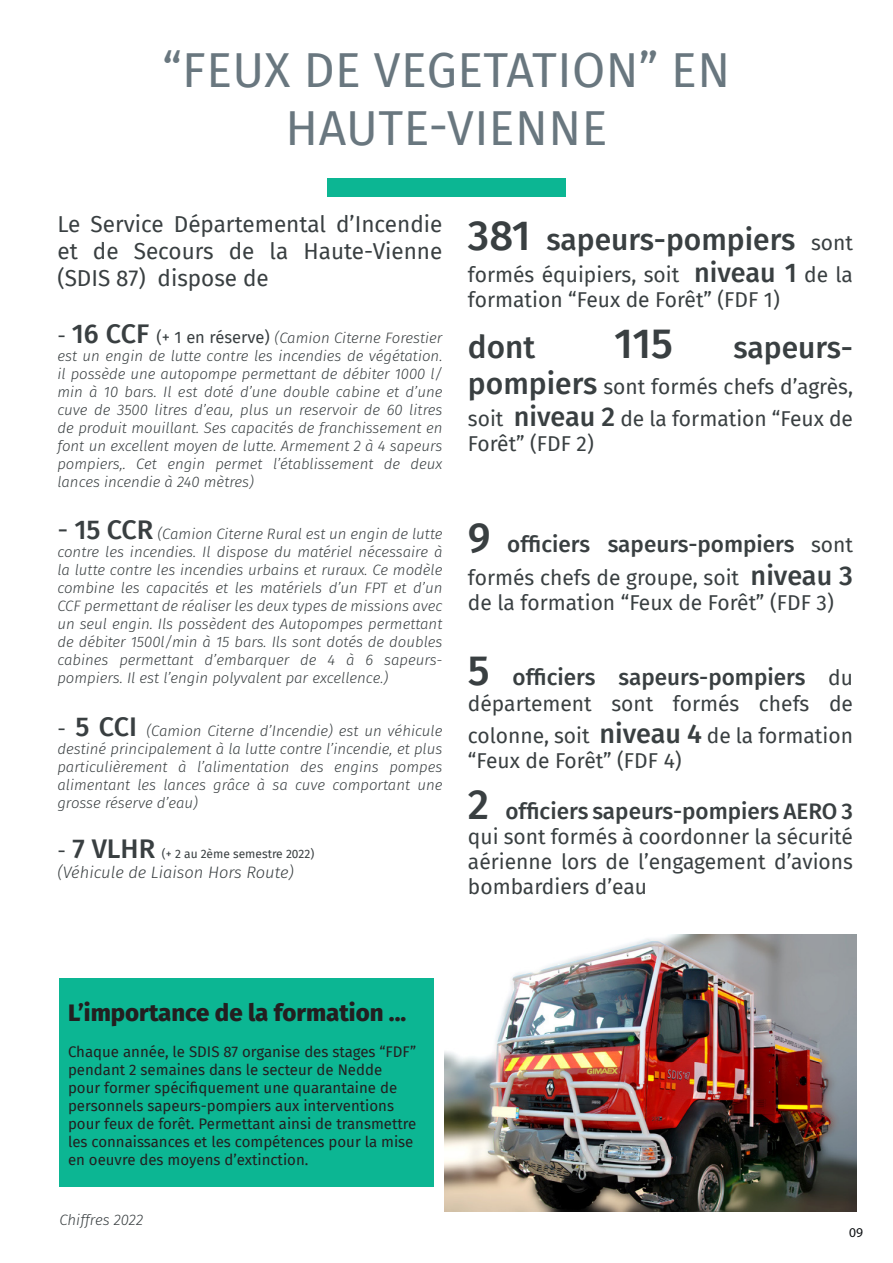
<style>
.page{position:relative;width:893px;height:1263px;background:#fff}
.page>*{position:absolute;margin:0;border:0;box-sizing:border-box;transform-origin:0 0}
.Heading_1_-_All_Caps{font:48px/57.6px "Fira Sans";letter-spacing:.01em;color:#69777f;text-align:center}
.Body_-_Justified{font:500 42px "Fira Sans";color:#393f41}
.Body_-_Justified-2{font:500 31.5px "Fira Sans";color:#393f41}
.Body_-_Justified-3{font:500 30px "Fira Sans";color:#393f41}
.Body_-_Justified-4{font:500 27px "Fira Sans";color:#393f41}
.Body_-_Justified-5{font:800 24px "Fira Sans";color:#231f20}
.Body_-_Justified-6{font:500 22.5px "Fira Sans";color:#393f41}
.Body_-_Justified-7{font:22.5px/27px "Fira Sans";color:#393f41;text-align:justify}
.Body_-_Justified-8{font:21px/25.2px "Fira Sans";color:#393f41}
.Body_-_Justified-9{font:italic 300 16.5px "Fira Sans";color:#393f41}
.Body_-_Justified-10{font:italic 300 15px/18px "Fira Sans";color:#393f41;text-align:justify}
.Body_-_Justified-11{font:15px/18px "Fira Sans";color:#231f20}
.t1{font:13.5px "Myriad Pro";color:#0b0e11}
.Body_-_Justified-12{font:12px "Fira Sans";color:#393f41}
.s1{font-weight:400;font-style:normal;font-size:21px}
.s2{font-weight:500;font-style:normal;font-size:27px}
.s3{font-weight:400;font-style:normal;font-size:16.5px}
.s4{font-weight:400;font-style:normal;font-size:27px}
.s5{font-weight:400;font-size:21px}
.s6{font-size:42px}
.s7{font-weight:500;font-size:27px}
.s8{font-weight:500;font-size:30px}
</style>
<div class="page">
<div style="left:327px;top:179px;width:239px;height:18px;background:#0cb693"></div>
<img style="left:444px;top:934px;width:412px;height:277px">
<div style="left:60px;top:978px;width:374px;height:208px;background:#0cb693"></div>
<p class="Heading_1_-_All_Caps" style="left:163px;top:41px;width:569px">“FEUX DE VEGETATION” EN<br>HAUTE-VIENNE</p>
<p class="Body_-_Justified-7" style="left:57px;top:210px;width:386px">Le Service Départemental d’Incendie et de Secours de la Haute-Vienne (SDIS 87) dispose de</p>
<p class="Body_-_Justified-10" style="left:57px;top:329px;width:387px"><span class="s1">-</span> <span class="s2">16 CCF</span> <span class="s3">(+ 1 en réserve)</span> (Camion Citerne Forestier est un engin de lutte contre les incendies de végétation. il possède une autopompe permettant de débiter 1000 l/ min à 10 bars. Il est doté d’une double cabine et d’une cuve de 3500 litres d’eau, plus un reservoir de 60 litres de produit mouillant. Ses capacités de franchissement en font un excellent moyen de lutte. Armement 2 à 4 sapeurs pompiers,. Cet engin permet l’établissement de deux lances incendie à 240 mètres)</p>
<p class="Body_-_Justified-10" style="left:57px;top:525px;width:387px"><span class="s4">-</span> <span class="s2">15 CCR</span> (Camion Citerne Rural est un engin de lutte contre les incendies. Il dispose du matériel nécessaire à la lutte contre les incendies urbains et ruraux. Ce modèle combine les capacités et les matériels d’un FPT et d’un CCF permettant de réaliser les deux types de missions avec un seul engin. Ils possèdent des Autopompes permettant de débiter 1500l/min à 15 bars. Ils sont dotés de doubles cabines permettant d’embarquer de 4 à 6 sapeurs&shy;pompiers. Il est l’engin polyvalent par excellence.)</p>
<p class="Body_-_Justified-10" style="left:57px;top:721px;width:387px"><span class="s1">-</span> <span class="s2">5 CCI</span> (Camion Citerne d’Incendie) est un véhicule destiné principalement à la lutte contre l’incendie, et plus particulièrement à l’alimentation des engins pompes alimentant les lances grâce à sa cuve comportant une grosse réserve d’eau)</p>
<p class="Body_-_Justified-4" style="left:57px;top:827px;width:99px"><span class="s5">-</span> 7 VLHR</p>
<p class="Body_-_Justified-12" style="left:162px;top:845px;width:154px">(+ 2 au 2ème semestre 2022)</p>
<p class="Body_-_Justified-9" style="left:57px;top:860px;width:238px">(Véhicule de Liaison Hors Route)</p>
<p class="Body_-_Justified-3" style="left:468px;top:215px;width:387px"><span class="s6">381</span> sapeurs-pompiers <span class="s5">sont</span></p>
<p class="Body_-_Justified-8" style="left:468px;top:262px;width:387px">formés équipiers, soit <span class="s7">niveau 1</span> de la formation “Feux de Forêt” (FDF 1)</p>
<p class="Body_-_Justified-2" style="left:468px;top:321px;width:69px">dont</p>
<p class="Body_-_Justified" style="left:614px;top:309px;width:60px">115</p>
<p class="Body_-_Justified-3" style="left:733px;top:323px;width:121px">sapeurs-</p>
<p class="Body_-_Justified-8" style="left:468px;top:370px;width:387px;line-height:32.4px"><span class="s8">pompiers</span> sont formés chefs d’agrès, soit <span class="s7">niveau 2</span> de la formation “Feux de</p>
<p class="Body_-_Justified-8" style="left:468px;top:431px;width:127px">Forêt” (FDF 2)</p>
<p class="Body_-_Justified-6" style="left:468px;top:526px;width:387px"><span class="s6">9</span> officiers sapeurs-pompiers <span class="s5">sont</span></p>
<p class="Body_-_Justified-8" style="left:468px;top:564px;width:387px">formés chefs de groupe, soit <span class="s7">niveau 3 </span>de la formation “Feux de Forêt” (FDF 3)</p>
<p class="Body_-_Justified-6" style="left:468px;top:659px;width:387px"><span class="s6">5</span> officiers sapeurs-pompiers <span class="s5">du</span></p>
<p class="Body_-_Justified-8" style="left:468px;top:686px;width:387px;line-height:32.4px">département sont formés chefs de colonne, soit <span class="s7">niveau 4</span> de la formation</p>
<p class="Body_-_Justified-8" style="left:468px;top:748px;width:215px">“Feux de Forêt” (FDF 4)</p>
<p class="Body_-_Justified-6" style="left:468px;top:793px;width:387px"><span class="s6">2</span> officiers sapeurs-pompiers AERO 3</p>
<p class="Body_-_Justified-8" style="left:468px;top:823px;width:387px;text-align:justify">qui sont formés à coordonner la sécurité aérienne lors de l’engagement d’avions bombardiers d’eau</p>
<p class="Body_-_Justified-5" style="left:68px;top:992px;width:340px">L’importance de la formation ...</p>
<p class="Body_-_Justified-11" style="left:68px;top:1043px;width:350px">Chaque année, le SDIS 87 organise des stages “FDF” pendant 2 semaines dans le secteur de Nedde pour former spécifiquement une quarantaine de personnels sapeurs-pompiers aux interventions pour feux de forêt. Permettant ainsi de transmettre les connaissances et les compétences pour la mise en oeuvre des moyens d’extinction.</p>
<p class="Body_-_Justified-10" style="left:60px;top:1211px;width:85px">Chiffres 2022</p>
<p class="t1" style="left:849px;top:1224px;width:15px">09</p>
</div>
